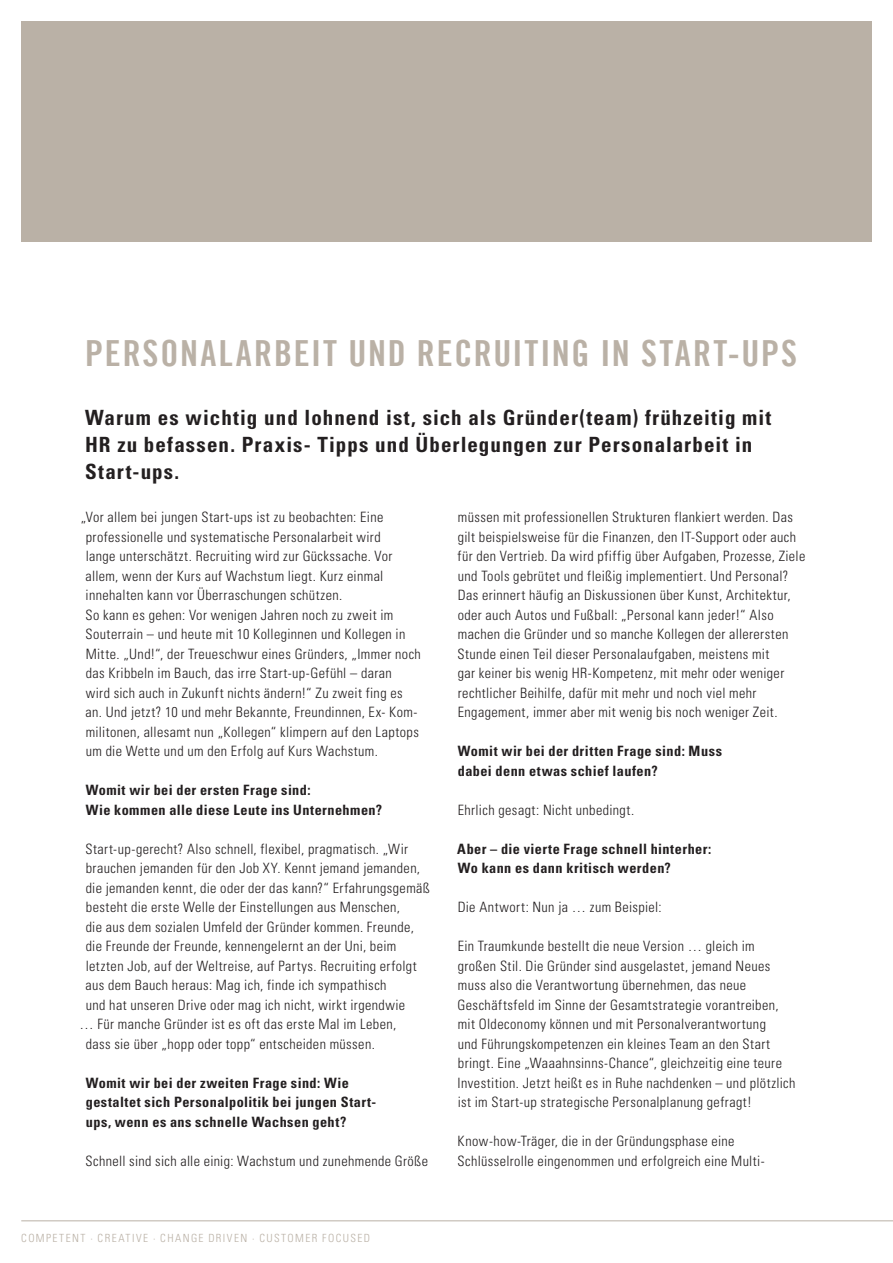
<style>
.page{position:relative;width:893px;height:1263px;background:#fff}
.page>*{position:absolute;margin:0;border:0;box-sizing:border-box;transform-origin:0 0}
.t1{font:36px "Trade Gothic LT Bold Cond Twenty";letter-spacing:.05em;color:#bab1a6}
._4CG_Subhead_14pt{font:700 condensed 21px/27px "Univers LT Std";letter-spacing:.05em;color:#231f20}
.Absatzformat_1{font:300 condensed 14.25px/19.5px "Univers LT Std";letter-spacing:.025em;color:#231f20}
.Absatzformat_1-2{font:700 condensed 14.25px/19.5px "Univers LT Std";letter-spacing:.03em;color:#231f20}
.t2{font:300 condensed 11.25px "Univers LT Std";letter-spacing:.125em;color:#bab1a6}
</style>
<div class="page">
<div style="left:21px;top:21px;width:851px;height:221px;background:#bab1a6"></div>
<hr style="left:21px;top:1220px;width:872px;height:1px;background:#bab1a6">
<p class="t1" style="left:85px;top:331px;width:714px">PERSONALARBEIT UND RECRUITING IN START-UPS</p>
<p class="_4CG_Subhead_14pt" style="left:85px;top:403px;width:688px">Warum es wichtig und lohnend ist, sich als Gründer(team) frühzeitig mit<br>HR zu befassen. Praxis- Tipps und Überlegungen zur Personalarbeit in<br>Start-ups.</p>
<p class="Absatzformat_1" style="left:86px;top:507px;width:308px;text-indent:-5px">„Vor allem bei jungen Start-ups ist zu beobachten: Eine professionelle und systematische Personalarbeit wird lange unterschätzt. Recruiting wird zur Gückssache. Vor allem, wenn der Kurs auf Wachstum liegt. Kurz einmal innehalten kann vor Überraschungen schützen.</p>
<p class="Absatzformat_1" style="left:85px;top:605px;width:337px">So kann es gehen: Vor wenigen Jahren noch zu zweit im Souterrain – und heute mit 10 Kolleginnen und Kollegen in Mitte. „Und!“, der Treueschwur eines Gründers, „Immer noch das Kribbeln im Bauch, das irre Start-up-Gefühl – daran<br>wird sich auch in Zukunft nichts ändern!“ Zu zweit fing es an. Und jetzt? 10 und mehr Bekannte, Freundinnen, Ex- Kom&shy;militonen, allesamt nun „Kollegen“ klimpern auf den Laptops um die Wette und um den Erfolg auf Kurs Wachstum.</p>
<p class="Absatzformat_1-2" style="left:86px;top:780px;width:298px">Womit wir bei der ersten Frage sind:<br>Wie kommen alle diese Leute ins Unternehmen?</p>
<p class="Absatzformat_1" style="left:85px;top:839px;width:324px">Start-up-gerecht? Also schnell, flexibel, pragmatisch. „Wir</p>
<p class="Absatzformat_1" style="left:86px;top:858px;width:336px">brauchen jemanden für den Job XY. Kennt jemand jemanden,</p>
<p class="Absatzformat_1" style="left:86px;top:878px;width:346px">die jemanden kennt, die oder der das kann?“ Erfahrungsgemäß</p>
<p class="Absatzformat_1" style="left:86px;top:897px;width:316px">besteht die erste Welle der Einstellungen aus Menschen,</p>
<p class="Absatzformat_1" style="left:86px;top:917px;width:330px">die aus dem sozialen Umfeld der Gründer kommen. Freunde,</p>
<p class="Absatzformat_1" style="left:86px;top:936px;width:312px">die Freunde der Freunde, kennengelernt an der Uni, beim</p>
<p class="Absatzformat_1" style="left:86px;top:956px;width:333px">letzten Job, auf der Weltreise, auf Partys. Recruiting erfolgt</p>
<p class="Absatzformat_1" style="left:86px;top:975px;width:303px">aus dem Bauch heraus: Mag ich, finde ich sympathisch</p>
<p class="Absatzformat_1" style="left:86px;top:995px;width:321px">und hat unseren Drive oder mag ich nicht, wirkt irgendwie</p>
<p class="Absatzformat_1" style="left:80px;top:1014px;width:318px">… Für manche Gründer ist es oft das erste Mal im Leben,</p>
<p class="Absatzformat_1" style="left:86px;top:1034px;width:291px">dass sie über „hopp oder topp“ entscheiden müssen.</p>
<p class="Absatzformat_1-2" style="left:86px;top:1072px;width:292px">Womit wir bei der zweiten Frage sind: Wie gestaltet sich Personalpolitik bei jungen Start&shy;ups, wenn es ans schnelle Wachsen geht?</p>
<p class="Absatzformat_1" style="left:85px;top:1151px;width:344px">Schnell sind sich alle einig: Wachstum und zunehmende Größe</p>
<p class="t2" style="left:21px;top:1231px;width:350px">COMPETENT · CREATIVE · CHANGE DRIVEN · CUSTOMER FOCUSED</p>
<p class="Absatzformat_1" style="left:457px;top:507px;width:349px">müssen mit professionellen Strukturen flankiert werden. Das gilt beispielsweise für die Finanzen, den IT-Support oder auch für den Vertrieb. Da wird pfiffig über Aufgaben, Prozesse, Ziele und Tools gebrütet und fleißig implementiert. Und Personal?<br>Das erinnert häufig an Diskussionen über Kunst, Architektur, oder auch Autos und Fußball: „Personal kann jeder!“ Also machen die Gründer und so manche Kollegen der allerersten Stunde einen Teil dieser Personalaufgaben, meistens mit<br>gar keiner bis wenig HR-Kompetenz, mit mehr oder weniger rechtlicher Beihilfe, dafür mit mehr und noch viel mehr Engagement, immer aber mit wenig bis noch weniger Zeit.</p>
<p class="Absatzformat_1-2" style="left:458px;top:741px;width:266px">Womit wir bei der dritten Frage sind: Muss dabei denn etwas schief laufen?</p>
<p class="Absatzformat_1" style="left:458px;top:800px;width:178px">Ehrlich gesagt: Nicht unbedingt.</p>
<p class="Absatzformat_1-2" style="left:457px;top:839px;width:256px">Aber – die vierte Frage schnell hinterher:<br>Wo kann es dann kritisch werden?</p>
<p class="Absatzformat_1" style="left:458px;top:897px;width:205px">Die Antwort: Nun ja … zum Beispiel:</p>
<p class="Absatzformat_1" style="left:458px;top:936px;width:339px">Ein Traumkunde bestellt die neue Version … gleich im großen Stil. Die Gründer sind ausgelastet, jemand Neues muss also die Verantwortung übernehmen, das neue Geschäftsfeld im Sinne der Gesamtstrategie vorantreiben, mit Oldeconomy können und mit Personalverantwortung<br>und Führungskompetenzen ein kleines Team an den Start bringt. Eine „Waaahnsinns-Chance“, gleichzeitig eine teure Investition. Jetzt heißt es in Ruhe nachdenken – und plötzlich ist im Start-up strategische Personalplanung gefragt!</p>
<p class="Absatzformat_1" style="left:457px;top:1131px;width:309px">Know-how-Träger, die in der Gründungsphase eine<br>Schlüsselrolle eingenommen und erfolgreich eine Multi-</p>
</div>
